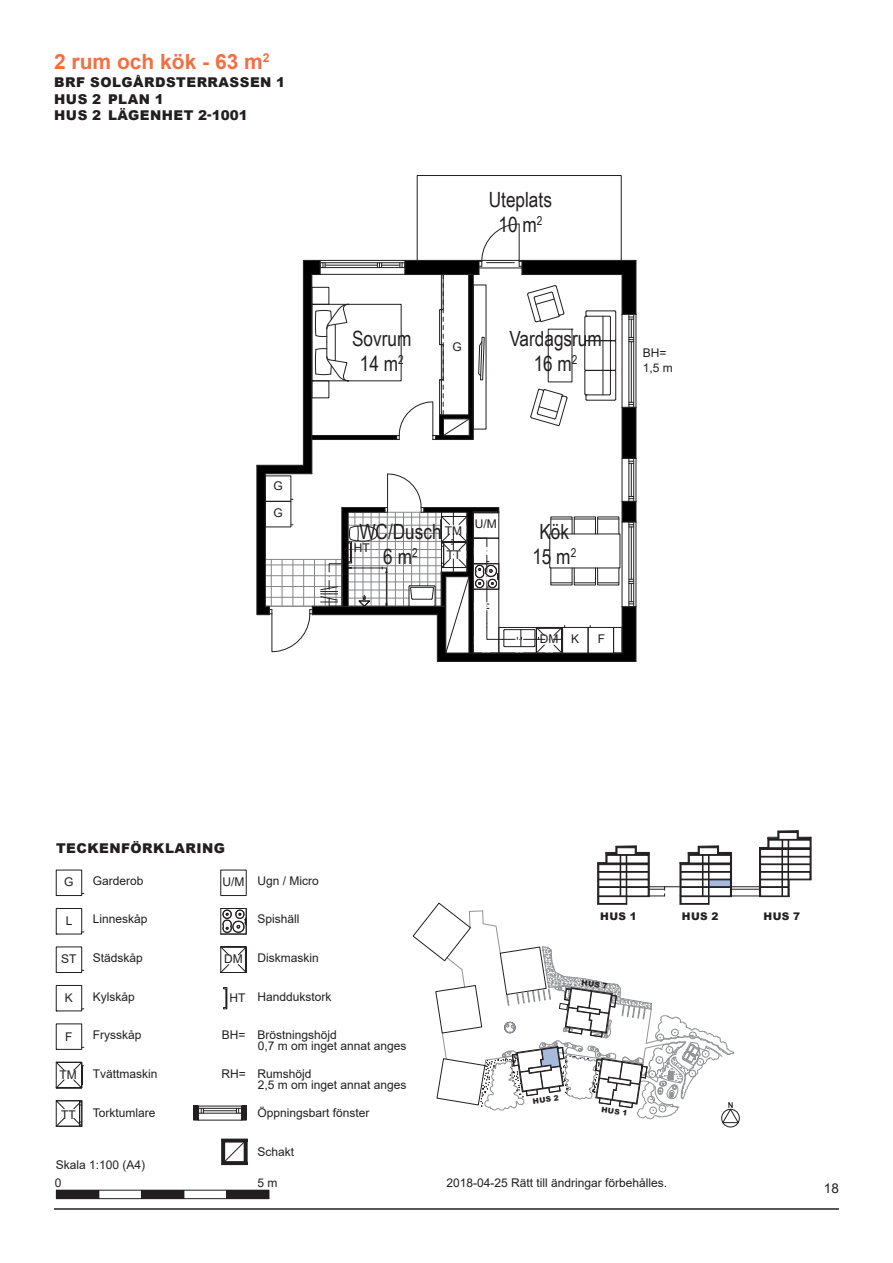
<style>
.page{position:relative;width:893px;height:1263px;background:#fff}
.page>*{position:absolute;margin:0;border:0;box-sizing:border-box;transform-origin:0 0}
.Underrubrik{font:21px "Arial Narrow";color:#231f20}
.Rubrik_orange{font:700 21px "Arial";color:#f36f42}
.Underrubrik-2{font:900 13.5px "Arial";letter-spacing:.035em;color:#231f20}
.t1{font:13.5px "Arial";color:#231f20}
.Underrubrik-3{font:12px "Arial";color:#231f20}
.t2{font:900 10.5px "Arial";letter-spacing:.035em;color:#231f20}
.t3{font:900 7.5px "Arial";color:#231f20}
</style>
<div class="page">
<hr style="left:203px;top:1110px;width:34px;height:1px;background:#231f20">
<hr style="left:199px;top:1108px;width:42px;height:1px;background:#231f20">
<hr style="left:199px;top:1113px;width:42px;height:1px;background:#231f20">
<hr style="left:199px;top:1120px;width:42px;height:1px;background:#231f20">
<hr style="left:199px;top:1106px;width:42px;height:1px;background:#231f20">
<div style="left:56px;top:870px;width:26px;height:26px;border:1px solid #231f20"></div>
<div style="left:56px;top:908px;width:26px;height:26px;border:1px solid #231f20"></div>
<div style="left:56px;top:947px;width:26px;height:26px;border:1px solid #231f20"></div>
<div style="left:56px;top:985px;width:26px;height:26px;border:1px solid #231f20"></div>
<div style="left:56px;top:1023px;width:26px;height:27px;border:1px solid #231f20"></div>
<svg style="left:55px;top:1100px;width:28px;height:27px"></svg>
<svg style="left:55px;top:1061px;width:29px;height:28px"></svg>
<svg style="left:220px;top:908px;width:27px;height:26px"></svg>
<svg style="left:220px;top:946px;width:27px;height:27px"></svg>
<svg style="left:223px;top:987px;width:4px;height:22px"></svg>
<svg style="left:236px;top:1106px;width:10px;height:15px"></svg>
<svg style="left:194px;top:1106px;width:10px;height:15px"></svg>
<svg style="left:221px;top:1139px;width:27px;height:26px"></svg>
<svg style="left:56px;top:1190px;width:213px;height:8px"></svg>
<hr style="left:56px;top:1198px;width:213px;height:1px;background:#231f20">
<hr style="left:54px;top:1208px;width:785px;height:2px;background:#231f20">
<hr style="left:811px;top:837px;width:1px;height:43px;background:#231f20">
<svg style="left:412px;top:830px;width:399px;height:297px"></svg>
<hr style="left:222px;top:1139px;width:25px;height:3px;background:#231f20">
<hr style="left:222px;top:1162px;width:25px;height:2px;background:#231f20">
<hr style="left:222px;top:1139px;width:3px;height:25px;background:#231f20">
<hr style="left:244px;top:1139px;width:3px;height:25px;background:#231f20">
<hr style="left:242px;top:1106px;width:4px;height:14px;background:#231f20">
<div style="left:193px;top:1106px;width:5px;height:14px;background:#231f20"></div>
<hr style="left:437px;top:661px;width:199px;height:1px;background:#231f20">
<svg style="left:256px;top:224px;width:381px;height:437px"></svg>
<div style="left:417px;top:175px;width:204px;height:85px;border:1px solid #231f20"></div>
<p class="Rubrik_orange" style="left:54px;top:47px;width:217px">2 rum och kök - 63 m<sup>2</sup></p>
<p class="Underrubrik-2" style="left:54px;top:73px;width:232px">BRF SOLGÅRDSTERRASSEN 1</p>
<p class="Underrubrik-2" style="left:54px;top:89px;width:111px">HUS 2 PLAN 1</p>
<p class="Underrubrik-2" style="left:54px;top:105px;width:195px">HUS 2 LÄGENHET 2-1001</p>
<p class="Underrubrik-3" style="left:273px;top:478px;width:11px">G</p>
<p class="Underrubrik-3" style="left:273px;top:504px;width:11px">G</p>
<p class="Underrubrik" style="left:352px;top:323px;width:61px">Sovrum</p>
<p class="Underrubrik" style="left:360px;top:348px;width:45px">14 m<sup>2</sup></p>
<p class="Underrubrik" style="left:489px;top:184px;width:65px">Uteplats</p>
<p class="Underrubrik" style="left:498px;top:209px;width:45px">10 m<sup>2</sup></p>
<p class="Underrubrik-3" style="left:452px;top:339px;width:11px">G</p>
<p class="Underrubrik" style="left:509px;top:323px;width:94px">Vardagsrum</p>
<p class="Underrubrik" style="left:534px;top:348px;width:45px">16 m<sup>2</sup></p>
<p class="Underrubrik-3" style="left:643px;top:345px;width:25px">BH=</p>
<p class="Underrubrik-3" style="left:643px;top:359px;width:32px">1,5 m</p>
<p class="Underrubrik" style="left:359px;top:516px;width:84px">WC/Dusch</p>
<p class="Underrubrik" style="left:383px;top:542px;width:36px">6 m<sup>2</sup></p>
<p class="Underrubrik-3" style="left:445px;top:522px;width:19px">TM</p>
<p class="Underrubrik-3" style="left:354px;top:540px;width:17px">HT</p>
<p class="Underrubrik-3" style="left:446px;top:546px;width:16px">TT</p>
<p class="Underrubrik-3" style="left:475px;top:516px;width:23px">U/M</p>
<p class="Underrubrik" style="left:539px;top:516px;width:31px">Kök</p>
<p class="Underrubrik" style="left:532px;top:542px;width:45px">15 m<sup>2</sup></p>
<p class="Underrubrik-3" style="left:540px;top:631px;width:20px">DM</p>
<p class="Underrubrik-3" style="left:571px;top:631px;width:10px">K</p>
<p class="Underrubrik-3" style="left:598px;top:631px;width:9px">F</p>
<p class="Underrubrik-2" style="left:56px;top:838px;width:171px">TECKENFÖRKLARING</p>
<p class="Underrubrik-3" style="left:93px;top:872px;width:52px">Garderob</p>
<p class="Underrubrik-3" style="left:258px;top:872px;width:63px">Ugn / Micro</p>
<p class="Underrubrik-3" style="left:93px;top:911px;width:56px">Linneskåp</p>
<p class="Underrubrik-3" style="left:258px;top:911px;width:44px">Spishäll</p>
<p class="Underrubrik-3" style="left:93px;top:949px;width:52px">Städskåp</p>
<p class="Underrubrik-3" style="left:258px;top:949px;width:63px">Diskmaskin</p>
<p class="Underrubrik-3" style="left:93px;top:988px;width:44px">Kylskåp</p>
<p class="Underrubrik-3" style="left:258px;top:988px;width:76px">Handdukstork</p>
<p class="Underrubrik-3" style="left:93px;top:1027px;width:50px">Frysskåp</p>
<p class="Underrubrik-3" style="left:258px;top:1027px;width:81px">Bröstningshöjd</p>
<p class="Underrubrik-3" style="left:93px;top:1065px;width:66px">Tvättmaskin</p>
<p class="Underrubrik-3" style="left:258px;top:1065px;width:56px">Rumshöjd</p>
<p class="Underrubrik-3" style="left:93px;top:1104px;width:64px">Torktumlare</p>
<p class="Underrubrik-3" style="left:258px;top:1104px;width:114px">Öppningsbart fönster</p>
<p class="Underrubrik-3" style="left:258px;top:1143px;width:38px">Schakt</p>
<p class="Underrubrik-3" style="left:64px;top:873px;width:11px">G</p>
<p class="Underrubrik-3" style="left:223px;top:873px;width:23px">U/M</p>
<p class="Underrubrik-3" style="left:66px;top:912px;width:8px">L</p>
<p class="Underrubrik-3" style="left:61px;top:951px;width:17px">ST</p>
<p class="Underrubrik-3" style="left:224px;top:951px;width:20px">DM</p>
<p class="Underrubrik-3" style="left:65px;top:989px;width:10px">K</p>
<p class="Underrubrik-3" style="left:229px;top:990px;width:17px">HT</p>
<p class="Underrubrik-3" style="left:222px;top:1027px;width:25px">BH=</p>
<p class="Underrubrik-3" style="left:221px;top:1065px;width:26px">RH=</p>
<p class="Underrubrik-3" style="left:65px;top:1028px;width:9px">F</p>
<p class="Underrubrik-3" style="left:59px;top:1067px;width:19px">TM</p>
<p class="Underrubrik-3" style="left:61px;top:1106px;width:16px">TT</p>
<p class="Underrubrik-3" style="left:258px;top:1038px;width:150px">0,7 m om inget annat anges</p>
<p class="Underrubrik-3" style="left:258px;top:1076px;width:150px">2,5 m om inget annat anges</p>
<p class="Underrubrik-3" style="left:56px;top:1157px;width:91px">Skala 1:100 (A4)</p>
<p class="Underrubrik-3" style="left:55px;top:1174px;width:8px">0</p>
<p class="Underrubrik-3" style="left:258px;top:1174px;width:22px">5 m</p>
<p class="t2" style="left:600px;top:908px;width:38px">HUS 1</p>
<p class="t2" style="left:682px;top:908px;width:38px">HUS 2</p>
<p class="t2" style="left:764px;top:908px;width:38px">HUS 7</p>
<p class="t3" style="left:582px;top:977px;width:28px;rotate:7deg">HUS 7</p>
<p class="t3" style="left:532px;top:1096px;width:28px;rotate:-8deg">HUS 2</p>
<p class="t3" style="left:602px;top:1104px;width:28px;rotate:7deg">HUS 1</p>
<p class="Underrubrik-3" style="left:446px;top:1174px;width:222px">2018-04-25 Rätt till ändringar förbehålles.</p>
<p class="t1" style="left:824px;top:1179px;width:17px">18</p>
</div>
